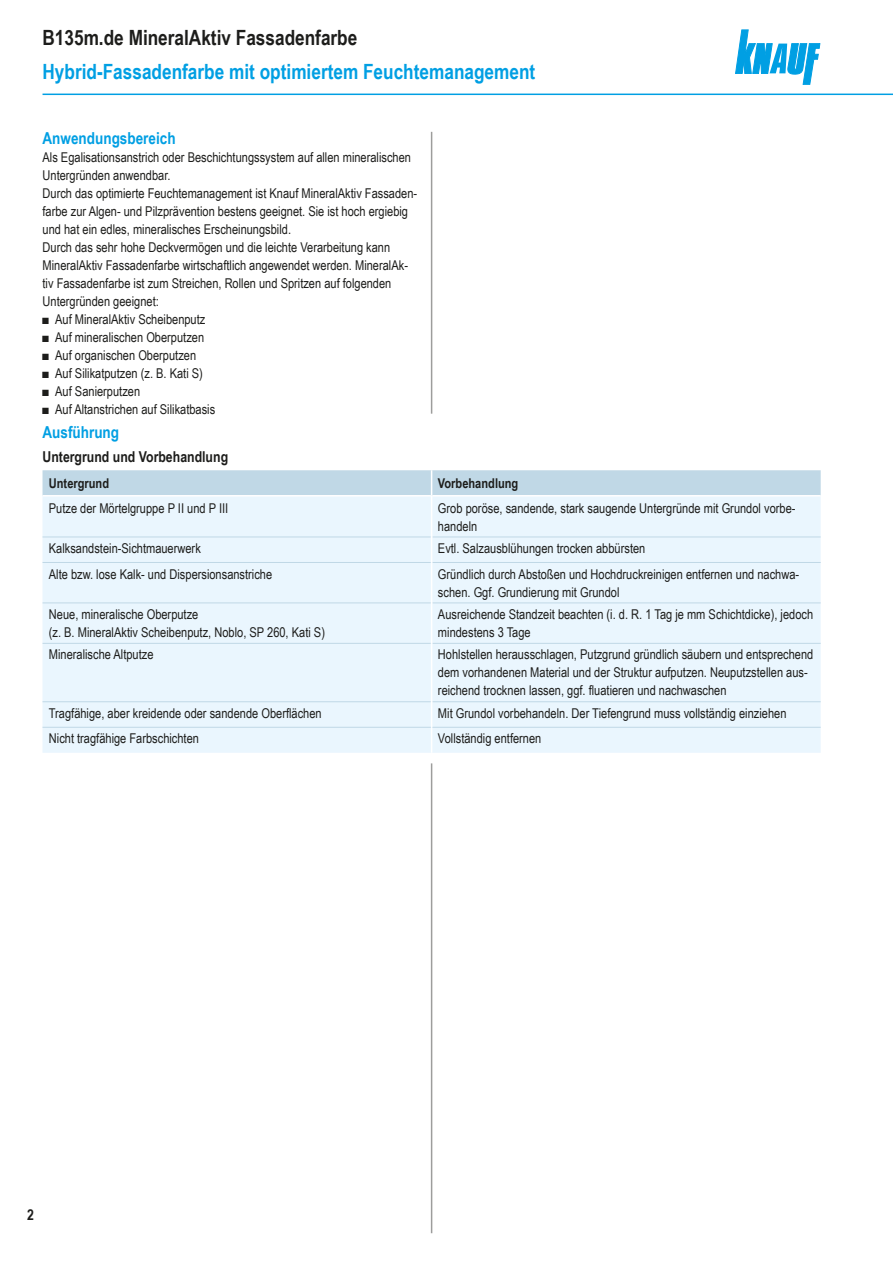
<style>
.page{position:relative;width:893px;height:1263px;background:#fff}
.page>*{position:absolute;margin:0;border:0;box-sizing:border-box;transform-origin:0 0}
.Ue2_Kopf_14cyan_TB{font:700 21px "Arial Narrow";color:#009fe3}
.Ue1_Kopf_14schwarz_T{font:700 21px "Arial Narrow";color:#1d1d1b}
.Ue3_11cyan_TB{font:700 16.5px "Arial Narrow";color:#009fe3}
.Ue4_10schwarz_TB{font:700 15px "Arial Narrow";color:#1d1d1b}
.Seite_links_TB{font:700 15px "Arial Narrow";color:#1d1d1b}
.Tab_Text_TB{font:13.5px/18px "Arial Narrow";color:#1d1d1b}
.Text_TB{font:13.5px/18px "Arial Narrow";color:#1d1d1b}
.Tab_Kopf_TB{font:700 13.5px "Arial Narrow";color:#1d1d1b}
</style>
<div class="page">
<svg style="left:735px;top:30px;width:85px;height:54px"></svg>
<hr style="left:43px;top:94px;width:850px;height:1px;background:#009fe3">
<hr style="left:431px;top:763px;width:1px;height:470px;background:#9d9d9c">
<hr style="left:431px;top:132px;width:1px;height:282px;background:#9d9d9c">
<div style="left:43px;top:496px;width:778px;height:257px;background:#eaf6fe"></div>
<hr style="left:43px;top:602px;width:388px;height:1px;background:#c0d8e6">
<hr style="left:432px;top:602px;width:389px;height:1px;background:#c0d8e6">
<hr style="left:43px;top:643px;width:388px;height:1px;background:#c0d8e6">
<hr style="left:432px;top:643px;width:389px;height:1px;background:#c0d8e6">
<hr style="left:432px;top:537px;width:389px;height:1px;background:#c0d8e6">
<hr style="left:43px;top:537px;width:388px;height:1px;background:#c0d8e6">
<hr style="left:43px;top:562px;width:388px;height:1px;background:#c0d8e6">
<hr style="left:43px;top:701px;width:388px;height:1px;background:#c0d8e6">
<hr style="left:432px;top:562px;width:389px;height:1px;background:#c0d8e6">
<hr style="left:432px;top:701px;width:389px;height:1px;background:#c0d8e6">
<hr style="left:432px;top:727px;width:389px;height:1px;background:#c0d8e6">
<hr style="left:431px;top:496px;width:1px;height:41px;background:#fff">
<svg style="left:431px;top:537px;width:1px;height:25px"></svg>
<hr style="left:431px;top:562px;width:1px;height:41px;background:#fff">
<hr style="left:431px;top:603px;width:1px;height:40px;background:#fff">
<hr style="left:431px;top:643px;width:1px;height:59px;background:#fff">
<svg style="left:431px;top:702px;width:1px;height:51px"></svg>
<hr style="left:43px;top:727px;width:388px;height:1px;background:#c0d8e6">
<svg style="left:43px;top:470px;width:778px;height:26px;background:#c3d9e7"></svg>
<p class="Ue1_Kopf_14schwarz_T" style="left:43px;top:22px;width:316px">B135m.de MineralAktiv Fassadenfarbe</p>
<p class="Ue2_Kopf_14cyan_TB" style="left:43px;top:56px;width:494px">Hybrid-Fassadenfarbe mit optimiertem Feuchtemanagement</p>
<p class="Ue3_11cyan_TB" style="left:43px;top:125px;width:135px">Anwendungsbereich</p>
<p class="Text_TB" style="left:43px;top:147px;width:370px">Als Egalisationsanstrich oder Beschichtungssystem auf allen mineralischen<br>Untergründen anwendbar.</p>
<p class="Text_TB" style="left:43px;top:183px;width:376px">Durch das optimierte Feuchtemanagement ist Knauf MineralAktiv Fassaden&shy;farbe zur Algen- und Pilzprävention bestens geeignet. Sie ist hoch ergiebig und hat ein edles, mineralisches Erscheinungsbild.</p>
<p class="Text_TB" style="left:43px;top:237px;width:367px">Durch das sehr hohe Deckvermögen und die leichte Verarbeitung kann MineralAktiv Fassadenfarbe wirtschaftlich angewendet werden. MineralAk&shy;tiv Fassadenfarbe ist zum Streichen, Rollen und Spritzen auf folgenden Untergründen geeignet:</p>
<p class="Text_TB" style="left:43px;top:309px;width:164px">■ Auf MineralAktiv Scheibenputz</p>
<p class="Text_TB" style="left:43px;top:327px;width:163px">■ Auf mineralischen Oberputzen</p>
<p class="Text_TB" style="left:43px;top:345px;width:155px">■ Auf organischen Oberputzen</p>
<p class="Text_TB" style="left:43px;top:363px;width:162px">■ Auf Silikatputzen (z. B. Kati S)</p>
<p class="Text_TB" style="left:43px;top:381px;width:99px">■ Auf Sanierputzen</p>
<p class="Text_TB" style="left:43px;top:399px;width:174px">■ Auf Altanstrichen auf Silikatbasis</p>
<p class="Ue3_11cyan_TB" style="left:43px;top:420px;width:78px">Ausführung</p>
<p class="Ue4_10schwarz_TB" style="left:43px;top:445px;width:187px">Untergrund und Vorbehandlung</p>
<p class="Tab_Kopf_TB" style="left:49px;top:473px;width:62px">Untergrund</p>
<p class="Tab_Kopf_TB" style="left:438px;top:473px;width:82px">Vorbehandlung</p>
<p class="Tab_Text_TB" style="left:49px;top:498px;width:181px">Putze der Mörtelgruppe P II und P III</p>
<p class="Tab_Text_TB" style="left:438px;top:498px;width:359px">Grob poröse, sandende, stark saugende Untergründe mit Grundol vorbe&shy;handeln</p>
<p class="Tab_Text_TB" style="left:49px;top:539px;width:153px">Kalksandstein-Sichtmauerwerk</p>
<p class="Tab_Text_TB" style="left:438px;top:539px;width:209px">Evtl. Salzausblühungen trocken abbürsten</p>
<p class="Tab_Text_TB" style="left:49px;top:564px;width:225px">Alte bzw. lose Kalk- und Dispersionsanstriche</p>
<p class="Tab_Text_TB" style="left:438px;top:564px;width:363px">Gründlich durch Abstoßen und Hochdruckreinigen entfernen und nachwa&shy;schen. Ggf. Grundierung mit Grundol</p>
<p class="Tab_Text_TB" style="left:49px;top:605px;width:151px">Neue, mineralische Oberputze</p>
<p class="Tab_Text_TB" style="left:49px;top:623px;width:278px">(z. B. MineralAktiv Scheibenputz, Noblo, SP 260, Kati S)</p>
<p class="Tab_Text_TB" style="left:438px;top:605px;width:377px">Ausreichende Standzeit beachten (i. d. R. 1 Tag je mm Schichtdicke), jedoch mindestens 3 Tage</p>
<p class="Tab_Text_TB" style="left:49px;top:645px;width:106px">Mineralische Altputze</p>
<p class="Tab_Text_TB" style="left:438px;top:645px;width:377px">Hohlstellen herausschlagen, Putzgrund gründlich säubern und entsprechend dem vorhandenen Material und der Struktur aufputzen. Neuputzstellen aus&shy;reichend trocknen lassen, ggf. fluatieren und nachwaschen</p>
<p class="Tab_Text_TB" style="left:49px;top:703px;width:274px">Tragfähige, aber kreidende oder sandende Oberflächen</p>
<p class="Tab_Text_TB" style="left:438px;top:703px;width:350px">Mit Grundol vorbehandeln. Der Tiefengrund muss vollständig einziehen</p>
<p class="Tab_Text_TB" style="left:49px;top:729px;width:152px">Nicht tragfähige Farbschichten</p>
<p class="Tab_Text_TB" style="left:438px;top:729px;width:105px">Vollständig entfernen</p>
<p class="Seite_links_TB" style="left:27px;top:1204px;width:8px">2</p>
</div>
